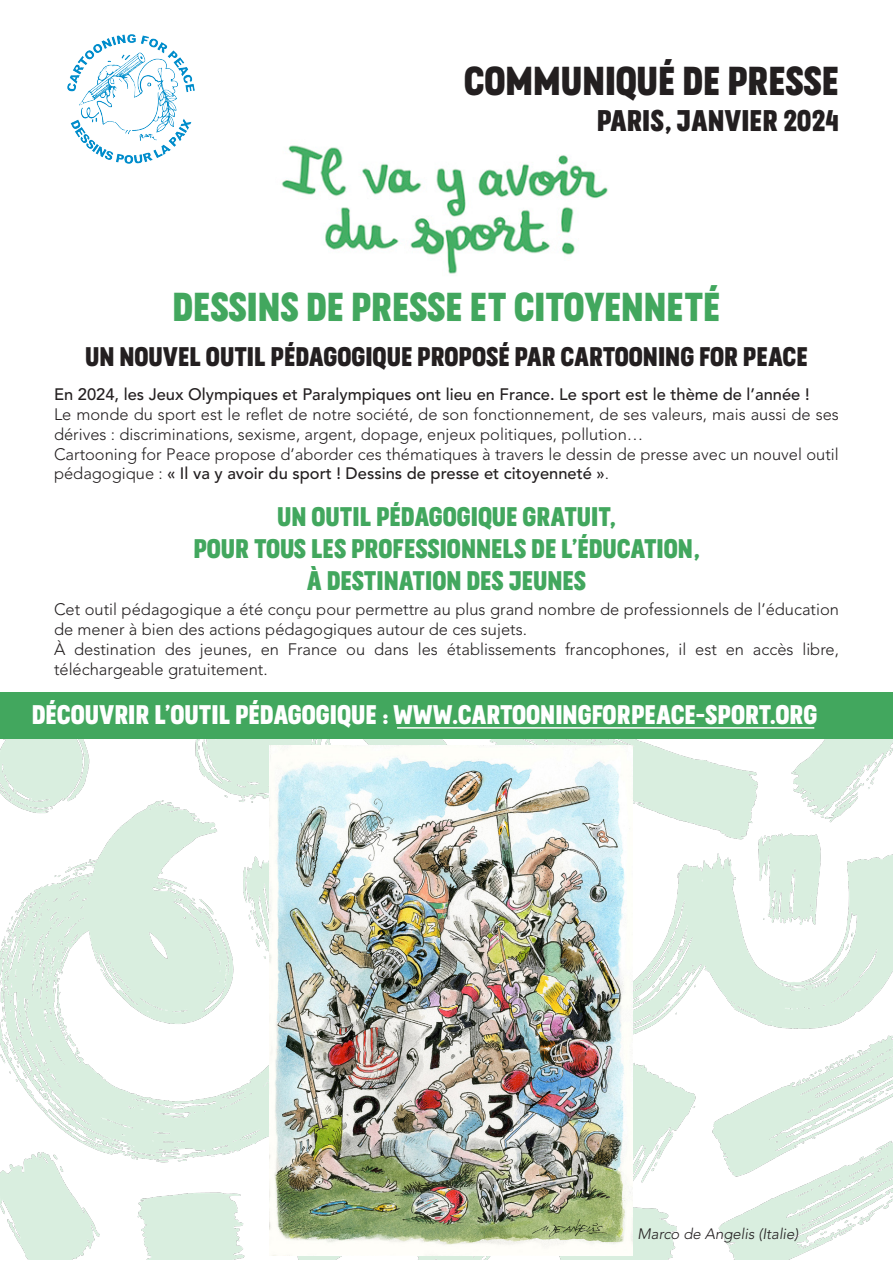
<style>
.page{position:relative;width:893px;height:1263px;background:#fff}
.page>*{position:absolute;margin:0;border:0;box-sizing:border-box;transform-origin:0 0}
.t1{font:40.5px "Blooms Headline";color:#42a75e}
.t2{font:40.5px "Blooms Headline";color:#231f20}
.t3{font:30px "Blooms Headline";color:#231f20}
.t4{font:27px "Blooms Headline";color:#42a75e}
.t5{font:27px "Blooms Headline";color:#fff}
.t6{font:27px "Blooms Headline";color:#231f20}
.t7{font:300 16.5px/19.8px "Avenir LT Std";color:#231f20}
.t8{font:500 16.5px "Avenir LT Std";color:#231f20}
.t9{font:italic 300 15px "Avenir LT Std";color:#231f20}
.s1{font-weight:500}
</style>
<div class="page">
<img style="left:67px;top:34px;width:128px;height:130px">
<img style="left:0;top:738px;width:893px;height:522px">
<img style="left:281px;top:145px;width:327px;height:129px">
<img style="left:269px;top:745px;width:363px;height:510px">
<div style="left:0;top:692px;width:893px;height:46px;background:#42a75e"></div>
<hr style="left:397px;top:727px;width:417px;height:2px;background:#fff">
<p class="t2" style="left:464px;top:47px;width:377px">COMMUNIQUÉ DE PRESSE</p>
<p class="t3" style="left:597px;top:96px;width:244px">PARIS, JANVIER 2024</p>
<p class="t1" style="left:173px;top:273px;width:549px">DESSINS DE PRESSE ET CITOYENNETÉ</p>
<p class="t6" style="left:85px;top:334px;width:724px">UN NOUVEL OUTIL PÉDAGOGIQUE PROPOSÉ PAR CARTOONING FOR PEACE</p>
<p class="t8" style="left:54px;top:385px;width:757px">En 2024, les Jeux Olympiques et Paralympiques ont lieu en France. Le sport est le thème de l’année !</p>
<p class="t7" style="left:54px;top:404px;width:786px">Le monde du sport est le reflet de notre société, de son fonctionnement, de ses valeurs, mais aussi de ses dérives : discriminations, sexisme, argent, dopage, enjeux politiques, pollution…</p>
<p class="t7" style="left:54px;top:444px;width:786px">Cartooning for Peace propose d’aborder ces thématiques à travers le dessin de presse avec un nouvel outil pédagogique : <span class="s1">« Il va y avoir du sport ! Dessins de presse et citoyenneté »</span>.</p>
<p class="t4" style="left:277px;top:494px;width:340px">UN OUTIL PÉDAGOGIQUE GRATUIT,</p>
<p class="t4" style="left:193px;top:526px;width:508px">POUR TOUS LES PROFESSIONNELS DE L’ÉDUCATION,</p>
<p class="t4" style="left:307px;top:559px;width:281px">À DESTINATION DES JEUNES</p>
<p class="t7" style="left:54px;top:600px;width:787px">Cet outil pédagogique a été conçu pour permettre au plus grand nombre de professionnels de l’éducation de mener à bien des actions pédagogiques autour de ces sujets.</p>
<p class="t7" style="left:54px;top:639px;width:786px">À destination des jeunes, en France ou dans les établissements francophones, il est en accès libre, téléchargeable gratuitement.</p>
<p class="t5" style="left:32px;top:693px;width:787px">DÉCOUVRIR L’OUTIL PÉDAGOGIQUE : WWW.CARTOONINGFORPEACE-SPORT.ORG</p>
<p class="t9" style="left:637px;top:1225px;width:162px">Marco de Angelis (Italie)</p>
</div>
